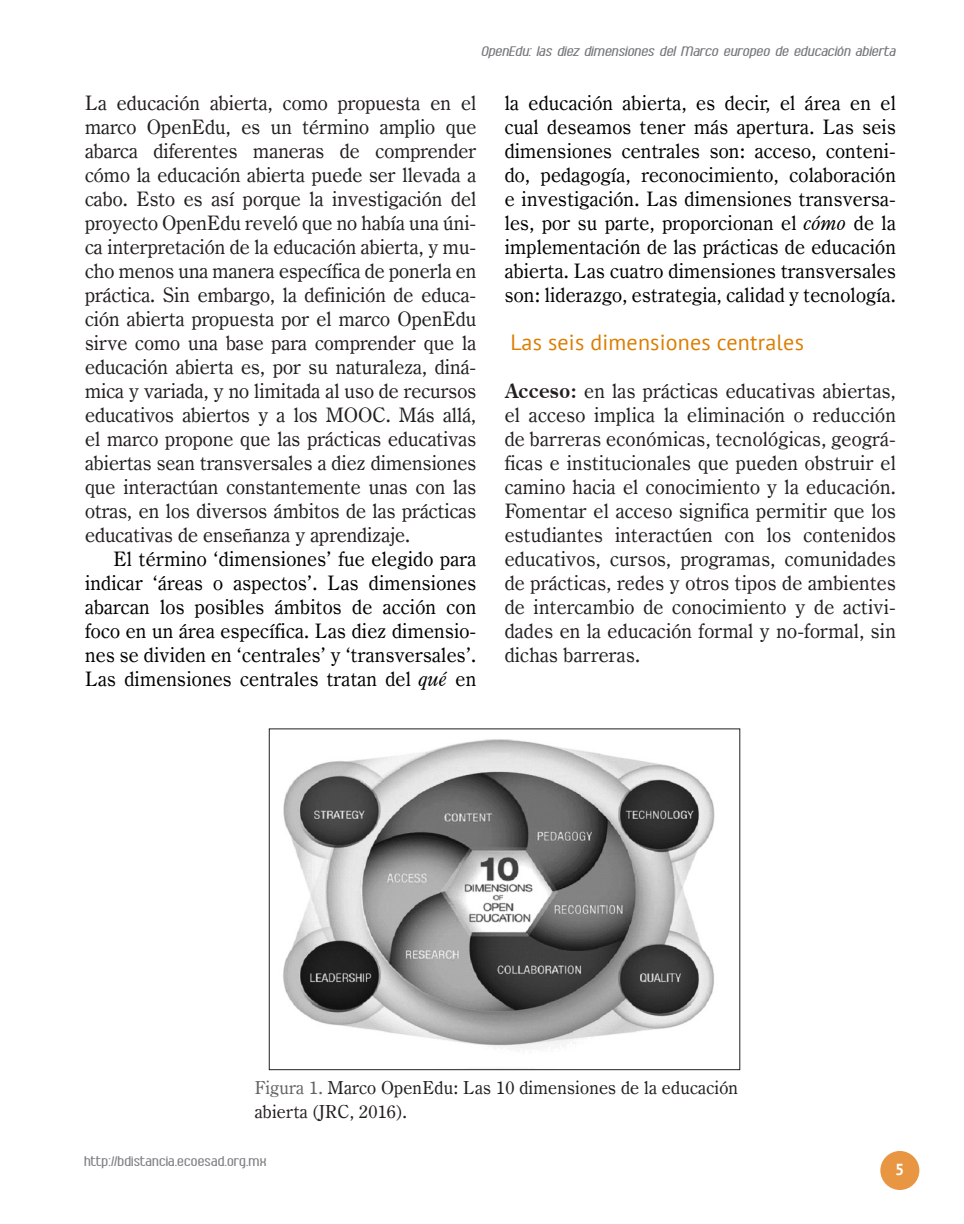
<style>
.page{position:relative;width:964px;height:1224px;background:#fff}
.page>*{position:absolute;margin:0;border:0;box-sizing:border-box;transform-origin:0 0}
.E2{font:22px "PT Sans";letter-spacing:.01em;color:#dc7d00}
.P1{font:20px/24px "Century Oldstyle BT";color:#231f20;text-align:justify}
.P2{font:20px/24px "Century Oldstyle BT";letter-spacing:.01em;color:#000;text-align:justify}
.P1-2{font:18px "Century Oldstyle BT";letter-spacing:.01em;color:#231f20}
.t1{font:italic 700 16px "Ambrosia";color:#76787b}
.t2{font:700 16px "Ambrosia";color:#808285}
.t3{font:700 16px "PT Sans";color:#fff}
.s1{font-style:italic}
.s2{font-weight:700}
.s3{color:#636366}
</style>
<div class="page">
<div style="left:880px;top:1151px;width:39px;height:39px;background:#e99642;border-radius:50%"></div>
<img style="left:283px;top:739px;width:432px;height:311px">
<div style="left:269px;top:729px;width:471px;height:341px;border:1px solid #231f20"></div>
<p class="t1" style="left:481px;top:44px;width:416px">OpenEdu: las diez dimensiones del Marco europeo de educación abierta</p>
<p class="P1" style="left:85px;top:91px;width:393px">La educación abierta, como propuesta en el marco OpenEdu, es un término amplio que abarca diferentes maneras de comprender cómo la educación abierta puede ser llevada a cabo. Esto es así porque la investigación del proyecto OpenEdu reveló que no había una úni&shy;ca interpretación de la educación abierta, y mu&shy;cho menos una manera específica de ponerla en práctica. Sin embargo, la definición de educa&shy;ción abierta propuesta por el marco OpenEdu sirve como una base para comprender que la educación abierta es, por su naturaleza, diná&shy;mica y variada, y no limitada al uso de recursos educativos abiertos y a los MOOC. Más allá, el marco propone que las prácticas educativas abiertas sean transversales a diez dimensiones que interactúan constantemente unas con las otras, en los diversos ámbitos de las prácticas educativas de enseñanza y aprendizaje.</p>
<p class="P2" style="left:85px;top:547px;width:393px;text-indent:28px">El término ‘dimensiones’ fue elegido para indicar ‘áreas o aspectos’. Las dimensiones abarcan los posibles ámbitos de acción con foco en un área específica. Las diez dimensio&shy;nes se dividen en ‘centrales’ y ‘transversales’.<br>Las dimensiones centrales tratan del <span class="s1">qué</span> en</p>
<p class="P2" style="left:505px;top:91px;width:393px">la educación abierta, es decir, el área en el cual deseamos tener más apertura. Las seis dimensiones centrales son: acceso, conteni&shy;do, pedagogía, reconocimiento, colaboración e investigación. Las dimensiones transversa&shy;les, por su parte, proporcionan el <span class="s1">cómo</span> de la implementación de las prácticas de educación abierta. Las cuatro dimensiones transversales son: liderazgo, estrategia, calidad y tecnología.</p>
<p class="E2" style="left:510px;top:328px;width:295px">Las seis dimensiones centrales</p>
<p class="P1" style="left:505px;top:379px;width:393px"><span class="s2">Acceso:</span> en las prácticas educativas abiertas, el acceso implica la eliminación o reducción de barreras económicas, tecnológicas, geográ&shy;ficas e institucionales que pueden obstruir el camino hacia el conocimiento y la educación.<br>Fomentar el acceso significa permitir que los estudiantes interactúen con los contenidos educativos, cursos, programas, comunidades de prácticas, redes y otros tipos de ambientes de intercambio de conocimiento y de activi&shy;dades en la educación formal y no-formal, sin dichas barreras.</p>
<p class="P1-2" style="left:255px;top:1077px;width:485px"><span class="s3">Figura 1.</span> Marco OpenEdu: Las 10 dimensiones de la educación</p>
<p class="P1-2" style="left:255px;top:1101px;width:154px">abierta (JRC, 2016).</p>
<p class="t2" style="left:85px;top:1154px;width:184px">http://bdistancia.ecoesad.org.mx</p>
<p class="t3" style="left:895px;top:1159px;width:11px">5</p>
</div>
